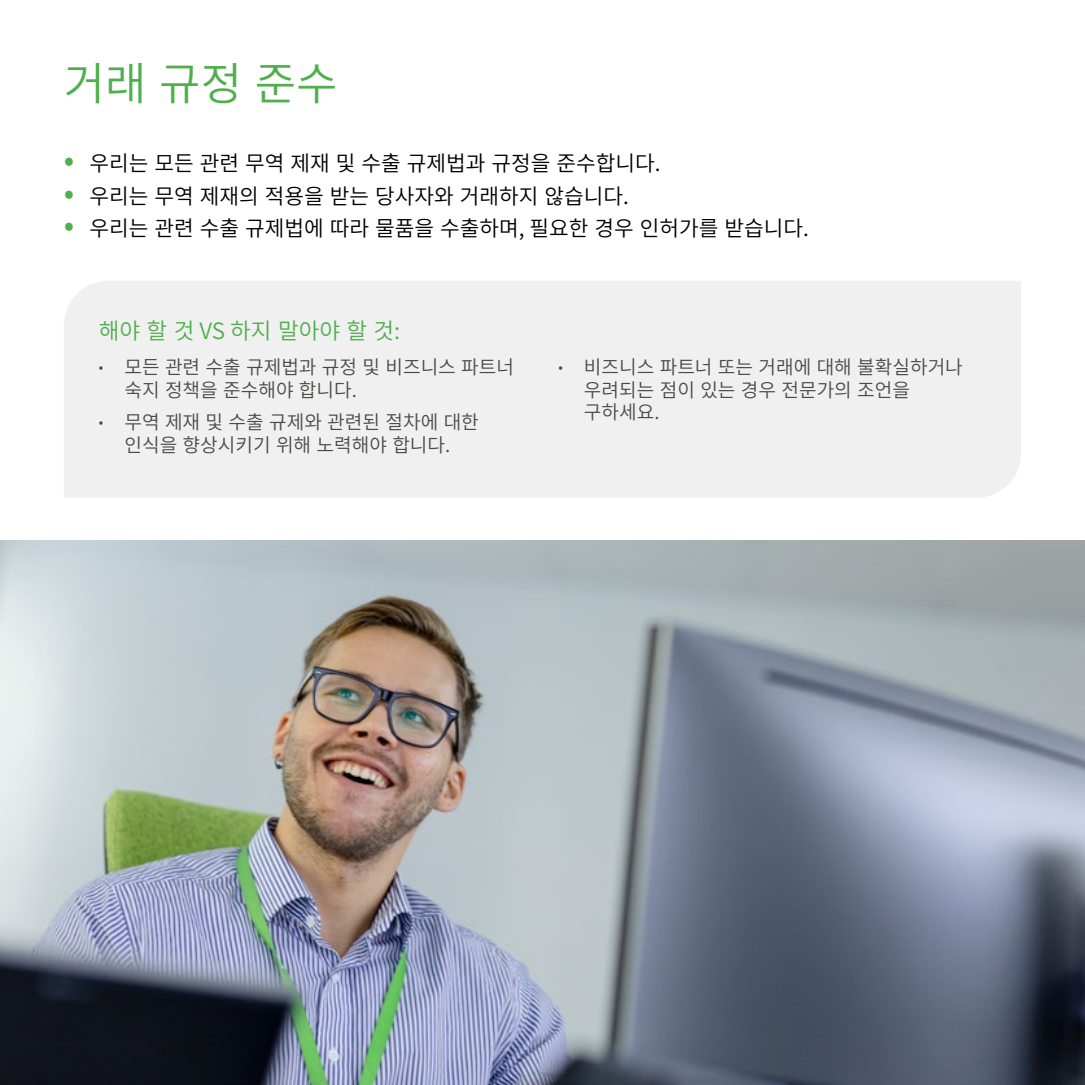
<style>
.page{position:relative;width:1085px;height:1085px;background:#fff}
.page>*{position:absolute;margin:0;border:0;box-sizing:border-box;transform-origin:0 0}
.t1{font:45px "Source Han Sans KR";color:#4faf4d}
.t2{font:22.5px "Source Han Sans KR";color:#4faf4d}
.t3{font:21.38px "Source Han Sans KR";color:#000}
.t4{font:19.12px/22.5px "Source Han Sans KR";color:#4a4a49}
.s1{font-size:31.5px;color:#4faf4d}
.s2{font-size:13.5px}
</style>
<div class="page">
<img style="left:0;top:540px;width:1084px;height:544px">
<div style="left:64px;top:281px;width:956px;height:216px;background:#f0f0f0"></div>
<h1 class="t1" style="left:64px;top:58px;width:275px">거래 규정 준수</h1>
<p class="t3" style="left:64px;top:151px;width:598px"><span class="s1">•</span> 우리는 모든 관련 무역 제재 및 수출 규제법과 규정을 준수합니다.</p>
<p class="t3" style="left:64px;top:184px;width:566px"><span class="s1">•</span> 우리는 무역 제재의 적용을 받는 당사자와 거래하지 않습니다.</p>
<p class="t3" style="left:64px;top:216px;width:746px"><span class="s1">•</span> 우리는 관련 수출 규제법에 따라 물품을 수출하며, 필요한 경우 인허가를 받습니다.</p>
<p class="t2" style="left:99px;top:318px;width:303px">해야 할 것 VS 하지 말아야 할 것:</p>
<p class="t4" style="left:124px;top:356px;width:391px;text-indent:-26px"><span class="s2">•</span> 모든 관련 수출 규제법과 규정 및 비즈니스 파트너 숙지 정책을 준수해야 합니다.</p>
<p class="t4" style="left:99px;top:411px;width:381px;text-align:center"><span class="s2">•</span> 무역 제재 및 수출 규제와 관련된 절차에 대한 인식을 향상시키기 위해 노력해야 합니다.</p>
<p class="t4" style="left:584px;top:356px;width:380px;text-indent:-26px"><span class="s2">•</span> 비즈니스 파트너 또는 거래에 대해 불확실하거나 우려되는 점이 있는 경우 전문가의 조언을 구하세요.</p>
</div>
